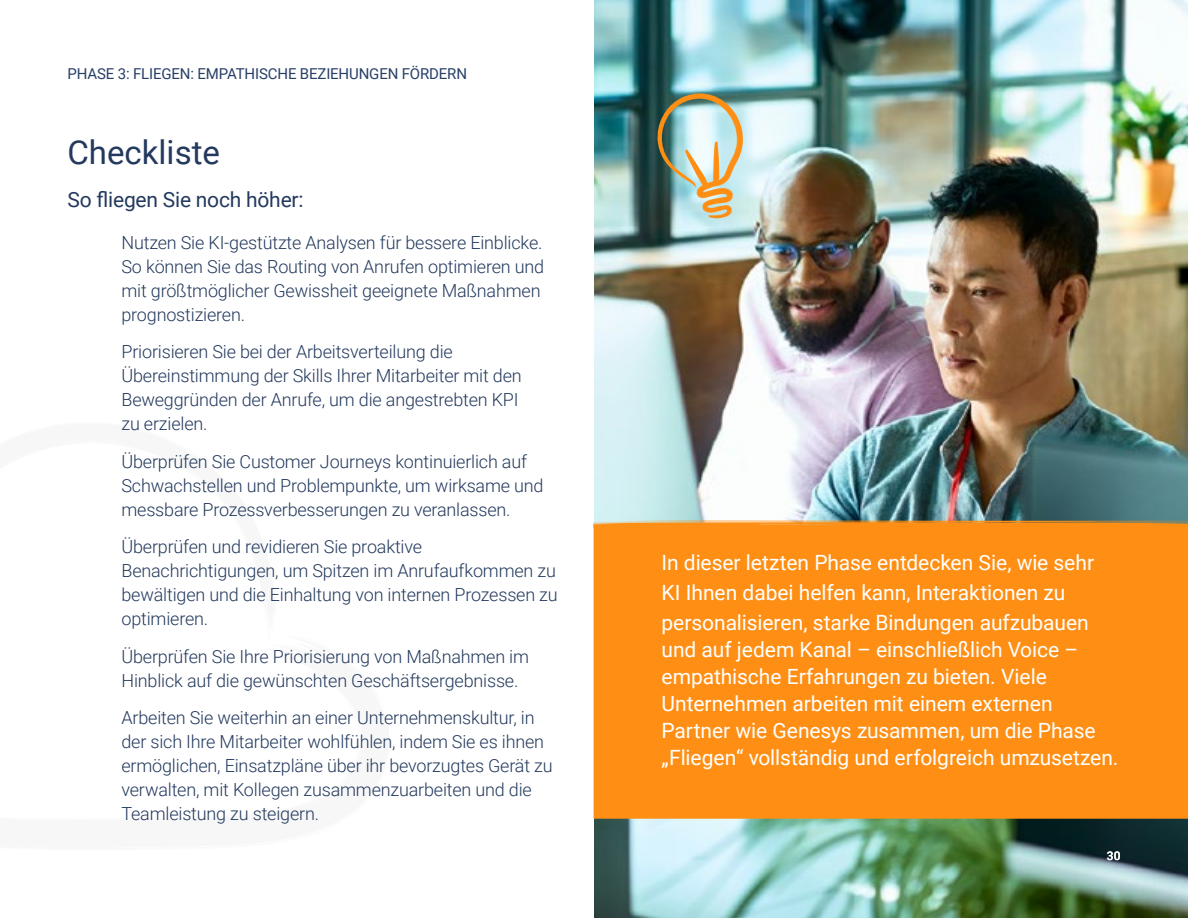
<style>
.page{position:relative;width:1188px;height:918px;background:#fff}
.page>*{position:absolute;margin:0;border:0;box-sizing:border-box;transform-origin:0 0}
.t1{font:33px "Roboto";color:#23395d}
.t2{font:21px/27px "Roboto";letter-spacing:-.005em;color:#fff}
.t3{font:21px "Roboto";letter-spacing:-.01em;color:#23395d}
.t4{font:300 18px/24px "Roboto";letter-spacing:-.01em;color:#23395d}
.t5{font:15px "Roboto";letter-spacing:-.01em;color:#273f67}
.t6{font:500 12px "Roboto";color:#fff}
</style>
<div class="page">
<img style="left:594px;top:0;width:594px;height:918px">
<div style="left:591px;top:520px;width:597px;height:299px;background:#ff8f14"></div>
<svg style="left:657px;top:93px;width:86px;height:125px;background:#afb59e"></svg>
<p class="t5" style="left:68px;top:63px;width:401px">PHASE 3: FLIEGEN: EMPATHISCHE BEZIEHUNGEN FÖRDERN</p>
<h1 class="t1" style="left:68px;top:130px;width:154px">Checkliste</h1>
<p class="t3" style="left:68px;top:185px;width:238px">So fliegen Sie noch höher:</p>
<p class="t4" style="left:122px;top:230px;width:424px">Nutzen Sie KI-gestützte Analysen für bessere Einblicke.<br>So können Sie das Routing von Anrufen optimieren und mit größtmöglicher Gewissheit geeignete Maßnahmen prognostizieren.</p>
<p class="t4" style="left:122px;top:339px;width:402px">Priorisieren Sie bei der Arbeitsverteilung die Übereinstimmung der Skills Ihrer Mitarbeiter mit den Beweggründen der Anrufe, um die angestrebten KPI zu erzielen.</p>
<p class="t4" style="left:122px;top:449px;width:424px">Überprüfen Sie Customer Journeys kontinuierlich auf<br>Schwachstellen und Problempunkte, um wirksame und messbare Prozessverbesserungen zu veranlassen.</p>
<p class="t4" style="left:122px;top:534px;width:438px">Überprüfen und revidieren Sie proaktive Benachrichtigungen, um Spitzen im Anrufaufkommen zu bewältigen und die Einhaltung von internen Prozessen zu optimieren.</p>
<p class="t4" style="left:122px;top:644px;width:409px">Überprüfen Sie Ihre Priorisierung von Maßnahmen im<br>Hinblick auf die gewünschten Geschäftsergebnisse.</p>
<p class="t4" style="left:122px;top:705px;width:433px">Arbeiten Sie weiterhin an einer Unternehmenskultur, in der sich Ihre Mitarbeiter wohlfühlen, indem Sie es ihnen ermöglichen, Einsatzpläne über ihr bevorzugtes Gerät zu verwalten, mit Kollegen zusammenzuarbeiten und die Teamleistung zu steigern.</p>
<p class="t2" style="left:662px;top:547px;width:434px;line-height:30px">In dieser letzten Phase entdecken Sie, wie sehr<br>KI Ihnen dabei helfen kann, Interaktionen zu personalisieren, starke Bindungen aufzubauen</p>
<p class="t2" style="left:662px;top:635px;width:458px">und auf jedem Kanal – einschließlich Voice – empathische Erfahrungen zu bieten. Viele Unternehmen arbeiten mit einem externen Partner wie Genesys zusammen, um die Phase „Fliegen“ vollständig und erfolgreich umzusetzen.</p>
<p class="t6" style="left:1107px;top:847px;width:15px">30</p>
</div>
